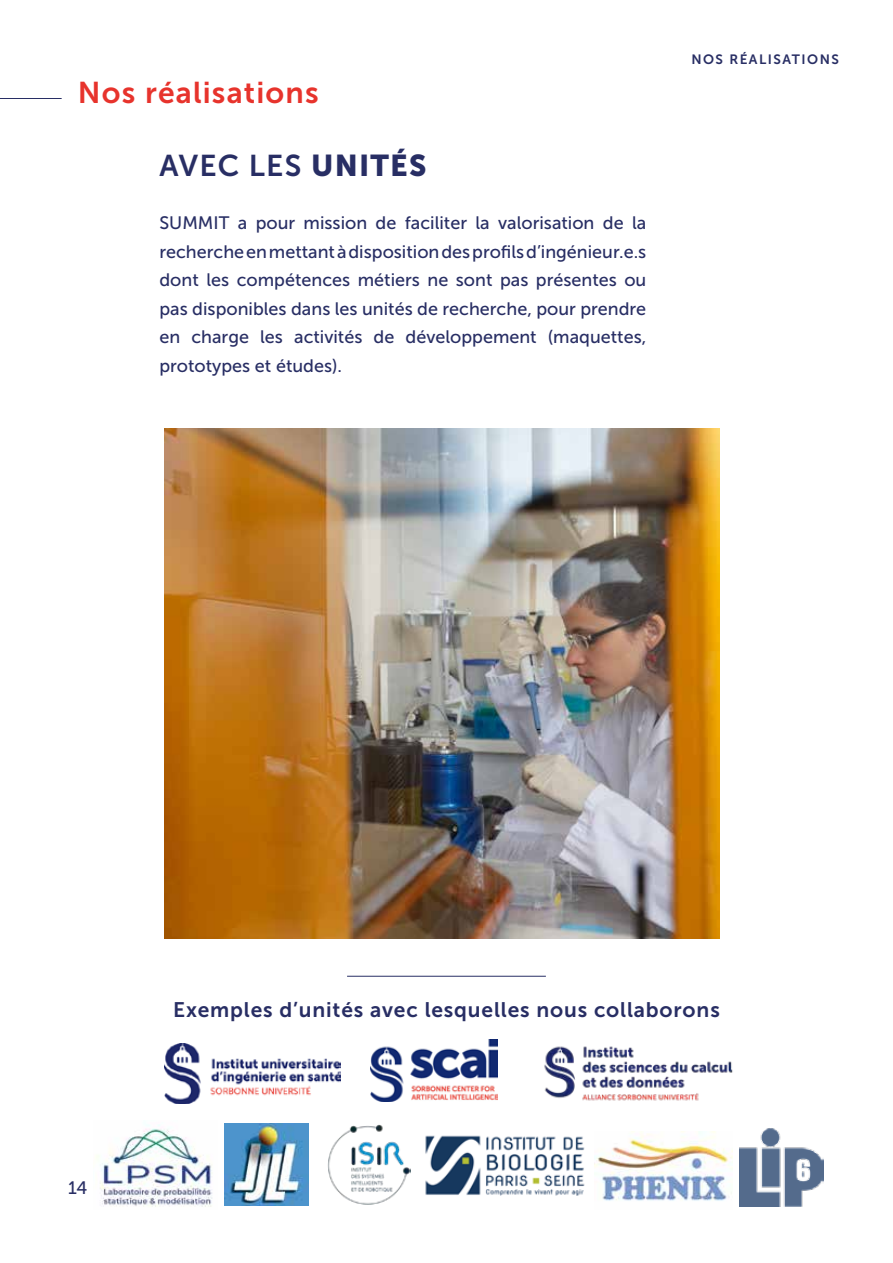
<style>
.page{position:relative;width:893px;height:1263px;background:#fff}
.page>*{position:absolute;margin:0;border:0;box-sizing:border-box;transform-origin:0 0}
.t1{font:30px "Museo Sans 700";letter-spacing:.04em;color:#e7332c}
.t2{font:30px "Museo Sans 700";letter-spacing:.04em;color:#282e64}
.t3{font:21px "Museo Sans 700";letter-spacing:.04em;color:#282e64}
.t4{font:18px/28.5px "Museo Sans 500";color:#282e64;text-align:justify}
.t5{font:13.5px "Museo Sans 700";letter-spacing:.11em;color:#282e64}
.s1{font-family:"Museo Sans 900"}
</style>
<div class="page">
<hr style="left:0;top:98px;width:62px;height:1px;background:#282e64">
<img style="left:165px;top:428px;width:555px;height:510px">
<img style="left:164px;top:1043px;width:177px;height:60px">
<img style="left:544px;top:1046px;width:189px;height:55px">
<img style="left:370px;top:1039px;width:127px;height:62px">
<hr style="left:347px;top:976px;width:199px;height:1px;background:#282e64">
<img style="left:225px;top:1123px;width:84px;height:83px">
<img style="left:96px;top:1125px;width:116px;height:82px">
<img style="left:328px;top:1124px;width:82px;height:81px">
<img style="left:425px;top:1135px;width:160px;height:61px">
<img style="left:594px;top:1132px;width:138px;height:69px">
<img style="left:739px;top:1128px;width:84px;height:78px">
<h1 class="t1" style="left:78px;top:76px;width:242px">Nos réalisations</h1>
<h1 class="t2" style="left:159px;top:149px;width:269px">AVEC LES <span class="s1">UNITÉS</span></h1>
<p class="t4" style="left:159px;top:209px;width:488px">SUMMIT a pour mission de faciliter la valorisation de la recherche en mettant à disposition des profils d’ingénieur.e.s dont les compétences métiers ne sont pas présentes ou pas disponibles dans les unités de recherche, pour prendre en charge les activités de développement (maquettes, prototypes et études).</p>
<p class="t5" style="left:691px;top:52px;width:149px">NOS RÉALISATIONS</p>
<p class="t4" style="left:68px;top:1173px;width:21px">14</p>
<p class="t3" style="left:173px;top:998px;width:548px">Exemples d’unités avec lesquelles nous collaborons</p>
</div>
